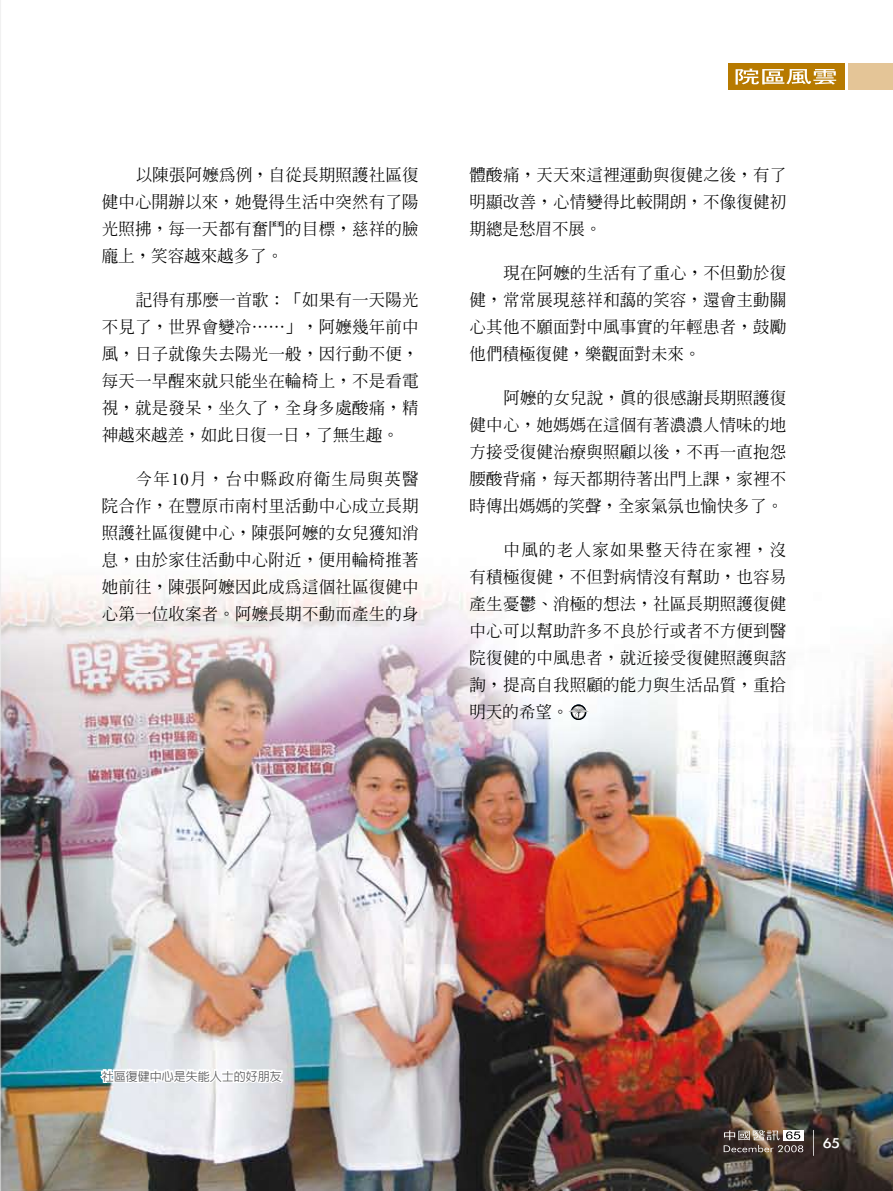
<style>
.page{position:relative;width:893px;height:1191px;background:#fff}
.page>*{position:absolute;margin:0;border:0;box-sizing:border-box;transform-origin:0 0}
.t1{font:500 16.5px/27px "Inn Ming";letter-spacing:.01em;color:#000;text-align:justify}
.t2{font:16.2px "Li Gothic Med";color:#fff;scale:1.11 1}
.t3{font:500 12px "Lin Gothic";color:#58585a}
.s1{font-family:"Times New Roman";font-weight:400}
</style>
<div class="page">
<img style="left:0;top:0;width:893px;height:1191px">
<svg style="left:98px;top:1066px;width:188px;height:34px"></svg>
<svg style="left:571px;top:704px;width:15px;height:16px"></svg>
<svg style="left:569px;top:706px;width:19px;height:12px"></svg>
<div style="left:728px;top:64px;width:116px;height:26px;background:#b77a00"></div>
<div style="left:848px;top:64px;width:45px;height:26px;background:#e4c597"></div>
<svg style="left:735px;top:69px;width:101px;height:16px"></svg>
<svg style="left:813px;top:1130px;width:1px;height:25px"></svg>
<svg style="left:724px;top:1130px;width:79px;height:22px;background:#7d716a"></svg>
<p class="t1" style="left:102px;top:161px;width:318px;text-indent:34px">以陳張阿嬤為例，自從長期照護社區復健中心開辦以來，她覺得生活中突然有了陽光照拂，每一天都有奮鬥的目標，慈祥的臉龐上，笑容越來越多了。</p>
<p class="t1" style="left:102px;top:286px;width:318px;text-indent:34px">記得有那麼一首歌：「如果有一天陽光不見了，世界會變冷⋯⋯」，阿嬤幾年前中風，日子就像失去陽光一般，因行動不便，每天一早醒來就只能坐在輪椅上，不是看電視，就是發呆，坐久了，全身多處酸痛，精神越來越差，如此日復一日，了無生趣。</p>
<p class="t1" style="left:102px;top:465px;width:318px;text-indent:34px">今年<span class="s1">10</span>月，台中縣政府衛生局與英醫院合作，在豐原市南村里活動中心成立長期照護社區復健中心，陳張阿嬤的女兒獲知消息，由於家住活動中心附近，便用輪椅推著她前往，陳張阿嬤因此成為這個社區復健中心第一位收案者。阿嬤長期不動而產生的身</p>
<p class="t1" style="left:470px;top:161px;width:318px">體酸痛，天天來這裡運動與復健之後，有了明顯改善，心情變得比較開朗，不像復健初期總是愁眉不展。</p>
<p class="t1" style="left:470px;top:259px;width:318px;text-indent:34px">現在阿嬤的生活有了重心，不但勤於復健，常常展現慈祥和藹的笑容，還會主動關心其他不願面對中風事實的年輕患者，鼓勵他們積極復健，樂觀面對未來。</p>
<p class="t1" style="left:470px;top:384px;width:318px;text-indent:34px">阿嬤的女兒說，真的很感謝長期照護復健中心，她媽媽在這個有著濃濃人情味的地方接受復健治療與照顧以後，不再一直抱怨腰酸背痛，每天都期待著出門上課，家裡不時傳出媽媽的笑聲，全家氣氛也愉快多了。</p>
<p class="t1" style="left:470px;top:536px;width:318px;text-indent:34px">中風的老人家如果整天待在家裡，沒有積極復健，不但對病情沒有幫助，也容易產生憂鬱、消極的想法，社區長期照護復健中心可以幫助許多不良於行或者不方便到醫院復健的中風患者，就近接受復健照護與諮詢，提高自我照顧的能力與生活品質，重拾明天的希望。</p>
<p class="t3" style="left:102px;top:1070px;width:181px">社區復健中心是失能人士的好朋友</p>
<p class="t2" style="left:823px;top:1134px;width:17px">65</p>
</div>
